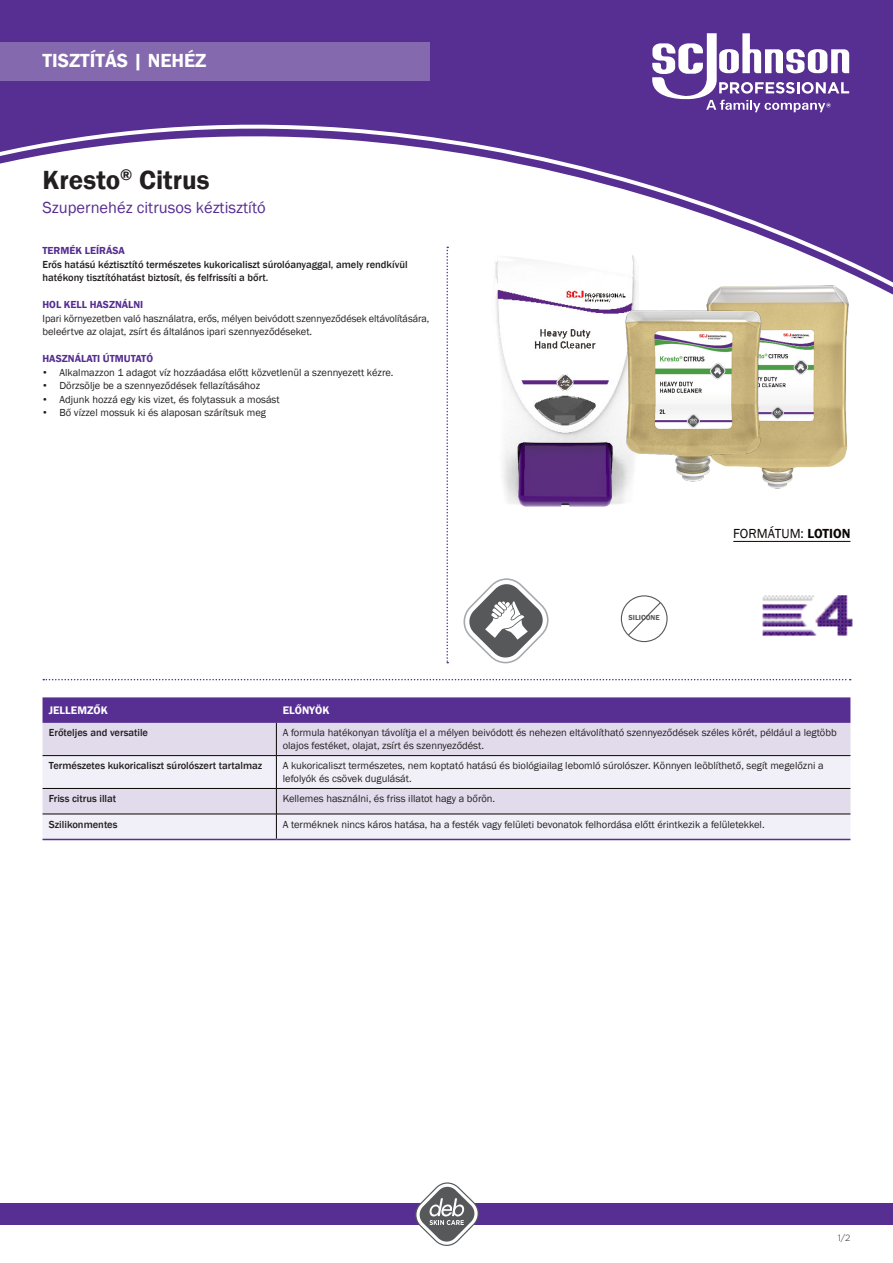
<style>
.page{position:relative;width:893px;height:1263px;background:#fff}
.page>*{position:absolute;margin:0;border:0;box-sizing:border-box;transform-origin:0 0}
.t1{font:600 27px "Franklin Gothic";color:#231f20}
.t2{font:600 19.5px "Franklin Gothic";color:#fff}
._08_Copy_Prokyon_8_7{font:16.5px "Franklin Gothic";color:#572e91}
.t3{font:13.5px "Franklin Gothic";color:#0a0604}
.t4{font:600 11.25px "Franklin Gothic";color:#fff}
._08_Subline_Prokyon{font:10.5px/12.8px "Franklin Gothic";color:#231f20}
._08_Subline_Prokyon-2{font:500 10.5px/13.5px "Franklin Gothic";color:#231f20}
.t5{font:600 10.5px "Franklin Gothic";color:#572e91}
.t6{font:300 9px "Gotham";color:#231f20}
.t7{font:600 7.5px "Franklin Gothic";color:#57585a}
.s1{font-family:"Gotham"}
.s2{font-weight:600}
</style>
<div class="page">
<div style="left:0;top:0;width:893px;height:295px;background:#572e91"></div>
<svg style="left:0;top:119px;width:893px;height:175px"></svg>
<div style="left:0;top:1203px;width:893px;height:22px;background:#572e91"></div>
<svg style="left:415px;top:1182px;width:64px;height:64px"></svg>
<div style="left:0;top:43px;width:429px;height:38px;background:#8469ae"></div>
<svg style="left:652px;top:33px;width:197px;height:79px"></svg>
<svg style="left:446px;top:247px;width:2px;height:416px"></svg>
<svg style="left:43px;top:679px;width:808px;height:1px"></svg>
<svg style="left:43px;top:697px;width:807px;height:26px"></svg>
<div style="left:43px;top:723px;width:807px;height:32px;background:#e1dbec"></div>
<svg style="left:43px;top:756px;width:807px;height:83px;fill:#f1eff7"></svg>
<hr style="left:43px;top:755px;width:233px;height:1px;background:#0a0604">
<hr style="left:276px;top:755px;width:574px;height:1px;background:#0a0604">
<hr style="left:276px;top:723px;width:1px;height:32px;background:#0a0604">
<hr style="left:276px;top:756px;width:1px;height:32px;background:#0a0604">
<hr style="left:43px;top:788px;width:233px;height:1px;background:#0a0604">
<hr style="left:43px;top:814px;width:233px;height:1px;background:#0a0604">
<svg style="left:276px;top:789px;width:1px;height:50px"></svg>
<hr style="left:276px;top:788px;width:574px;height:1px;background:#0a0604">
<hr style="left:276px;top:814px;width:574px;height:1px;background:#0a0604">
<hr style="left:43px;top:839px;width:233px;height:1px;background:#572e91">
<hr style="left:276px;top:839px;width:574px;height:1px;background:#572e91">
<hr style="left:733px;top:541px;width:117px;height:1px;background:#0a0604">
<svg style="left:463px;top:578px;width:86px;height:85px"></svg>
<svg style="left:627px;top:601px;width:35px;height:36px"></svg>
<div style="left:621px;top:595px;width:47px;height:47px;border:1px solid #57585a;border-radius:50%"></div>
<img style="left:762px;top:595px;width:91px;height:41px">
<img style="left:672px;top:279px;width:211px;height:210px">
<img style="left:491px;top:247px;width:148px;height:260px">
<img style="left:621px;top:305px;width:156px;height:180px">
<p class="t2" style="left:43px;top:48px;width:165px">TISZTÍTÁS | NEHÉZ</p>
<p class="t1" style="left:43px;top:163px;width:168px">Kresto<sup>®</sup> Citrus</p>
<p class="_08_Copy_Prokyon_8_7" style="left:43px;top:197px;width:225px">Szupernehéz citrusos kéztisztító</p>
<p class="t5" style="left:43px;top:244px;width:84px">TERMÉK LEÍRÁSA</p>
<p class="_08_Subline_Prokyon-2" style="left:43px;top:257px;width:367px">Erős hatású kéztisztító természetes kukoricaliszt súrolóanyaggal, amely rendkívül hatékony tisztítóhatást biztosít, és felfrissíti a bőrt.</p>
<p class="t5" style="left:43px;top:298px;width:102px">HOL KELL HASZNÁLNI</p>
<p class="_08_Subline_Prokyon" style="left:43px;top:311px;width:388px;line-height:13.5px">Ipari környezetben való használatra, erős, mélyen beivódott szennyeződések eltávolítására, beleértve az olajat, zsírt és általános ipari szennyeződéseket.</p>
<p class="t5" style="left:43px;top:352px;width:112px">HASZNÁLATI ÚTMUTATÓ</p>
<p class="_08_Subline_Prokyon" style="left:43px;top:366px;width:353px"><span class="s1">•</span> Alkalmazzon 1 adagot víz hozzáadása előtt közvetlenül a szennyezett kézre.</p>
<p class="_08_Subline_Prokyon" style="left:43px;top:379px;width:219px"><span class="s1">•</span> Dörzsölje be a szennyeződések fellazításához</p>
<p class="_08_Subline_Prokyon" style="left:43px;top:393px;width:239px"><span class="s1">•</span> Adjunk hozzá egy kis vizet, és folytassuk a mosást</p>
<p class="_08_Subline_Prokyon" style="left:43px;top:406px;width:225px"><span class="s1">•</span> Bő vízzel mossuk ki és alaposan szárítsuk meg</p>
<p class="t7" style="left:628px;top:613px;width:33px">SILICONE</p>
<p class="t3" style="left:733px;top:525px;width:119px">FORMÁTUM: <span class="s2">LOTION</span></p>
<p class="t4" style="left:49px;top:703px;width:60px">JELLEMZŐK</p>
<p class="t4" style="left:283px;top:703px;width:48px">ELŐNYÖK</p>
<p class="_08_Subline_Prokyon-2" style="left:49px;top:726px;width:101px">Erőteljes and versatile</p>
<p class="_08_Subline_Prokyon" style="left:283px;top:727px;width:555px">A formula hatékonyan távolítja el a mélyen beivódott és nehezen eltávolítható szennyeződések széles körét, például a legtöbb olajos festéket, olajat, zsírt és szennyeződést.</p>
<p class="_08_Subline_Prokyon-2" style="left:49px;top:759px;width:215px">Természetes kukoricaliszt súrolószert tartalmaz</p>
<p class="_08_Subline_Prokyon" style="left:283px;top:760px;width:542px">A kukoricaliszt természetes, nem koptató hatású és biológiailag lebomló súrolószer. Könnyen leöblíthető, segít megelőzni a lefolyók és csövek dugulását.</p>
<p class="_08_Subline_Prokyon-2" style="left:49px;top:792px;width:69px">Friss citrus illat</p>
<p class="_08_Subline_Prokyon" style="left:283px;top:792px;width:214px">Kellemes használni, és friss illatot hagy a bőrön.</p>
<p class="_08_Subline_Prokyon-2" style="left:49px;top:817px;width:70px">Szilikonmentes</p>
<p class="_08_Subline_Prokyon" style="left:283px;top:818px;width:483px">A terméknek nincs káros hatása, ha a festék vagy felületi bevonatok felhordása előtt érintkezik a felületekkel.</p>
<p class="t6" style="left:838px;top:1232px;width:14px">1/2</p>
</div>
